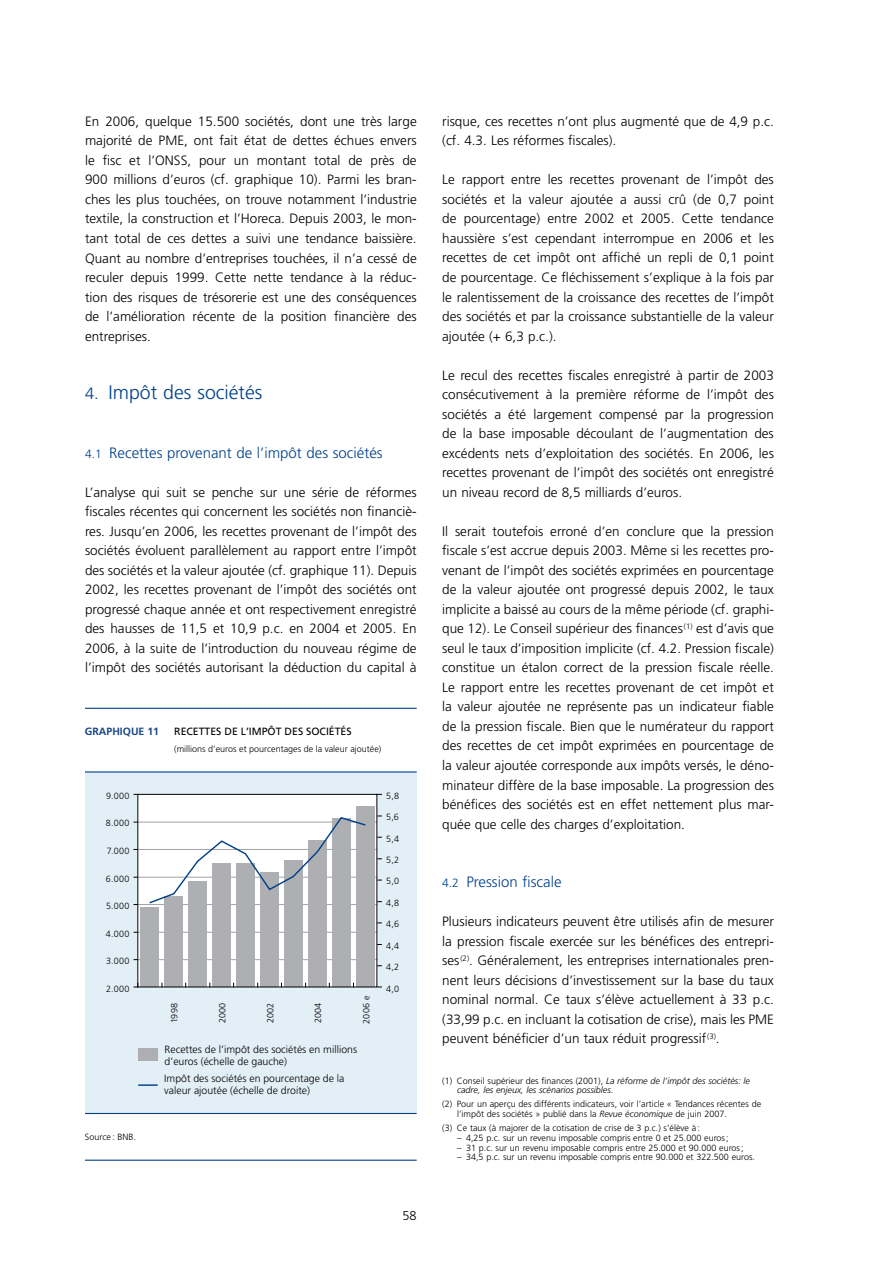
<style>
.page{position:relative;width:893px;height:1263px;background:#fff}
.page>*{position:absolute;margin:0;border:0;box-sizing:border-box;transform-origin:0 0}
.t1{font:300 19.5px "Frutiger LT";color:#00418a}
.t2{font:300 15px "Frutiger LT";color:#00418a}
.t3{font:300 13.5px/19.5px "Frutiger LT";color:#000;text-align:justify}
.t4{font:300 12.75px "Frutiger LT";color:#000}
.t5{font:300 10.5px/12px "Frutiger LT";color:#000}
.t6{font:10.5px "Frutiger LT";color:#000}
.t7{font:700 10.5px "Frutiger LT";color:#184788}
.t8{font:300 9px/9.8px "Frutiger LT";color:#000}
.t9{font:italic 300 9px/9.8px "Frutiger LT";color:#000}
.s1{font-size:16.5px}
.s2{font-size:12px}
.s3{font-style:normal}
.s4{font-style:italic}
</style>
<div class="page">
<div style="left:85px;top:772px;width:332px;height:341px;background:#e3eff6"></div>
<div style="left:138px;top:794px;width:239px;height:193px;background:#fff"></div>
<hr style="left:138px;top:822px;width:239px;height:1px;background:#a3a3a7">
<hr style="left:138px;top:849px;width:239px;height:1px;background:#a3a3a7">
<hr style="left:138px;top:877px;width:239px;height:1px;background:#a3a3a7">
<hr style="left:138px;top:904px;width:239px;height:1px;background:#a3a3a7">
<hr style="left:138px;top:932px;width:239px;height:1px;background:#a3a3a7">
<hr style="left:138px;top:959px;width:239px;height:1px;background:#a3a3a7">
<div style="left:140px;top:908px;width:19px;height:79px;background:#aeafb2"></div>
<div style="left:164px;top:897px;width:19px;height:90px;background:#aeafb2"></div>
<div style="left:188px;top:882px;width:19px;height:105px;background:#aeafb2"></div>
<div style="left:212px;top:863px;width:19px;height:124px;background:#aeafb2"></div>
<div style="left:236px;top:864px;width:19px;height:123px;background:#aeafb2"></div>
<div style="left:260px;top:873px;width:19px;height:114px;background:#aeafb2"></div>
<div style="left:284px;top:861px;width:19px;height:126px;background:#aeafb2"></div>
<div style="left:308px;top:840px;width:18px;height:147px;background:#aeafb2"></div>
<div style="left:332px;top:818px;width:19px;height:169px;background:#aeafb2"></div>
<div style="left:356px;top:807px;width:18px;height:180px;background:#aeafb2"></div>
<svg style="left:148px;top:817px;width:218px;height:87px"></svg>
<div style="left:139px;top:1048px;width:19px;height:13px;background:#aeafb2"></div>
<hr style="left:138px;top:1084px;width:20px;height:2px;background:#00418a">
<div style="left:137px;top:794px;width:240px;height:193px;border:1px solid #000"></div>
<hr style="left:85px;top:771px;width:332px;height:1px;background:#00418a">
<hr style="left:85px;top:708px;width:332px;height:1px;background:#00418a">
<hr style="left:85px;top:1113px;width:332px;height:1px;background:#00418a">
<hr style="left:85px;top:1159px;width:332px;height:2px;background:#00418a">
<p class="t3" style="left:442px;top:112px;width:333px">risque, ces recettes n’ont plus augmenté que de 4,9 p.c. (cf. 4.3. Les réformes fiscales).</p>
<p class="t3" style="left:442px;top:170px;width:333px">Le rapport entre les recettes provenant de l’impôt des sociétés et la valeur ajoutée a aussi crû (de 0,7 point de pourcentage) entre 2002 et 2005. Cette tendance haussière s’est cependant interrompue en 2006 et les recettes de cet impôt ont affiché un repli de 0,1 point de pourcentage. Ce fléchissement s’explique à la fois par le ralentissement de la croissance des recettes de l’impôt des sociétés et par la croissance substantielle de la valeur ajoutée (+ 6,3 p.c.).</p>
<p class="t3" style="left:442px;top:365px;width:333px">Le recul des recettes fiscales enregistré à partir de 2003 consécutivement à la première réforme de l’impôt des sociétés a été largement compensé par la progression de la base imposable découlant de l’augmentation des excédents nets d’exploitation des sociétés. En 2006, les recettes provenant de l’impôt des sociétés ont enregistré un niveau record de 8,5 milliards d’euros.</p>
<p class="t3" style="left:442px;top:521px;width:333px">Il serait toutefois erroné d’en conclure que la pression fiscale s’est accrue depuis 2003. Même si les recettes pro&shy;venant de l’impôt des sociétés exprimées en pourcentage de la valeur ajoutée ont progressé depuis 2002, le taux implicite a baissé au cours de la même période (cf. graphi&shy;que 12). Le Conseil supérieur des finances<sup>(1)</sup> est d’avis que seul le taux d’imposition implicite (cf. 4.2. Pression fiscale) constitue un étalon correct de la pression fiscale réelle.<br>Le rapport entre les recettes provenant de cet impôt et la valeur ajoutée ne représente pas un indicateur fiable de la pression fiscale. Bien que le numérateur du rapport des recettes de cet impôt exprimées en pourcentage de la valeur ajoutée corresponde aux impôts versés, le déno&shy;minateur diffère de la base imposable. La progression des bénéfices des sociétés est en effet nettement plus mar&shy;quée que celle des charges d’exploitation.</p>
<p class="t3" style="left:85px;top:112px;width:333px">En 2006, quelque 15.500 sociétés, dont une très large majorité de PME, ont fait état de dettes échues envers le fisc et l’ONSS, pour un montant total de près de 900 -millions d’euros (cf. graphique 10). Parmi les bran&shy;ches les plus touchées, on trouve notamment l’industrie textile, la construction et l’Horeca. Depuis 2003, le mon&shy;tant total de ces dettes a suivi une tendance baissière.<br>Quant au nombre d’entreprises touchées, il n’a cessé de reculer depuis 1999. Cette nette tendance à la réduc&shy;tion des risques de trésorerie est une des conséquences de l’amélioration récente de la position financière des entreprises.</p>
<h1 class="t1" style="left:85px;top:381px;width:179px"><span class="s1">4.</span> Impôt des sociétés</h1>
<p class="t2" style="left:85px;top:444px;width:299px"><span class="s2">4.1</span> Recettes provenant de l’impôt des sociétés</p>
<p class="t3" style="left:85px;top:482px;width:333px">L’analyse qui suit se penche sur une série de réformes fiscales récentes qui concernent les sociétés non financiè&shy;res. Jusqu’en 2006, les recettes provenant de l’impôt des sociétés évoluent parallèlement au rapport entre l’impôt des sociétés et la valeur ajoutée (cf. graphique 11). Depuis 2002, les recettes provenant de l’impôt des sociétés ont progressé chaque année et ont respectivement enregistré des hausses de 11,5 et 10,9 p.c. en 2004 et 2005. En 2006, à la suite de l’introduction du nouveau régime de l’impôt des sociétés autorisant la déduction du capital à</p>
<p class="t7" style="left:85px;top:725px;width:76px">GRAPHIQUE 11</p>
<p class="t6" style="left:174px;top:725px;width:179px">RECETTES DE L’IMPÔT DES SOCIÉTÉS</p>
<p class="t8" style="left:174px;top:744px;width:209px">(millions d’euros et pourcentages de la valeur ajoutée)</p>
<p class="t8" style="left:106px;top:791px;width:25px">9.000</p>
<p class="t8" style="left:386px;top:791px;width:14px">5,8</p>
<p class="t8" style="left:106px;top:818px;width:25px">8.000</p>
<p class="t8" style="left:107px;top:846px;width:24px">7.000</p>
<p class="t8" style="left:106px;top:874px;width:25px">6.000</p>
<p class="t8" style="left:106px;top:901px;width:25px">5.000</p>
<p class="t8" style="left:106px;top:929px;width:25px">4.000</p>
<p class="t8" style="left:106px;top:956px;width:25px">3.000</p>
<p class="t8" style="left:106px;top:984px;width:25px">2.000</p>
<p class="t8" style="left:386px;top:812px;width:14px">5,6</p>
<p class="t8" style="left:386px;top:834px;width:14px">5,4</p>
<p class="t8" style="left:386px;top:855px;width:14px">5,2</p>
<p class="t8" style="left:386px;top:876px;width:14px">5,0</p>
<p class="t8" style="left:386px;top:898px;width:14px">4,8</p>
<p class="t8" style="left:386px;top:919px;width:14px">4,6</p>
<p class="t8" style="left:386px;top:941px;width:14px">4,4</p>
<p class="t8" style="left:386px;top:962px;width:14px">4,2</p>
<p class="t8" style="left:386px;top:984px;width:14px">4,0</p>
<p class="t2" style="left:442px;top:873px;width:121px"><span class="s2">4.2</span> Pression fiscale</p>
<p class="t3" style="left:442px;top:912px;width:333px">Plusieurs indicateurs peuvent être utilisés afin de mesurer la pression fiscale exercée sur les bénéfices des entrepri&shy;ses<sup>(2)</sup>. Généralement, les entreprises internationales pren&shy;nent leurs décisions d’investissement sur la base du taux nominal normal. Ce taux s’élève actuellement à 33 p.c. (33,99 p.c. en incluant la cotisation de crise), mais les PME peuvent bénéficier d’un taux réduit progressif<sup>(3)</sup>.</p>
<p class="t8" style="left:170px;top:1023px;width:22px;rotate:-90deg">1998</p>
<p class="t8" style="left:218px;top:1023px;width:22px;rotate:-90deg">2000</p>
<p class="t8" style="left:265px;top:1023px;width:22px;rotate:-90deg">2002</p>
<p class="t8" style="left:313px;top:1023px;width:22px;rotate:-90deg">2004</p>
<p class="t8" style="left:362px;top:1024px;width:29px;rotate:-90deg">2006 e</p>
<p class="t5" style="left:165px;top:1043px;width:194px">Recettes de l’impôt des sociétés en millions d’euros (échelle de gauche)</p>
<p class="t5" style="left:164px;top:1073px;width:182px">Impôt des sociétés en pourcentage de la valeur ajoutée (échelle de droite)</p>
<p class="t9" style="left:457px;top:1076px;width:294px;text-indent:-15px"><span class="s3">(1) Conseil supérieur des finances (2001),</span> La réforme de l’impôt des sociétés: le cadre, les enjeux, les scénarios possibles<span class="s3">.</span></p>
<p class="t8" style="left:457px;top:1099px;width:306px;text-indent:-15px">(2) Pour un aperçu des différents indicateurs, voir l’article « Tendances récentes de l’impôt des sociétés » publié dans la <span class="s4">Revue économique</span> de juin 2007.</p>
<p class="t8" style="left:442px;top:1123px;width:259px">(3) Ce taux (à majorer de la cotisation de crise de 3 p.c.) s’élève à :</p>
<p class="t8" style="left:457px;top:1133px;width:273px">– 4,25 p.c. sur un revenu imposable compris entre 0 et 25.000 euros;</p>
<p class="t8" style="left:457px;top:1143px;width:288px">– 31 p.c. sur un revenu imposable compris entre 25.000 et 90.000 euros;</p>
<p class="t8" style="left:457px;top:1152px;width:299px">– 34,5 p.c. sur un revenu imposable compris entre 90.000 et 322.500 euros.</p>
<p class="t8" style="left:85px;top:1132px;width:53px">Source : BNB.</p>
<p class="t4" style="left:402px;top:1209px;width:16px">58</p>
</div>
